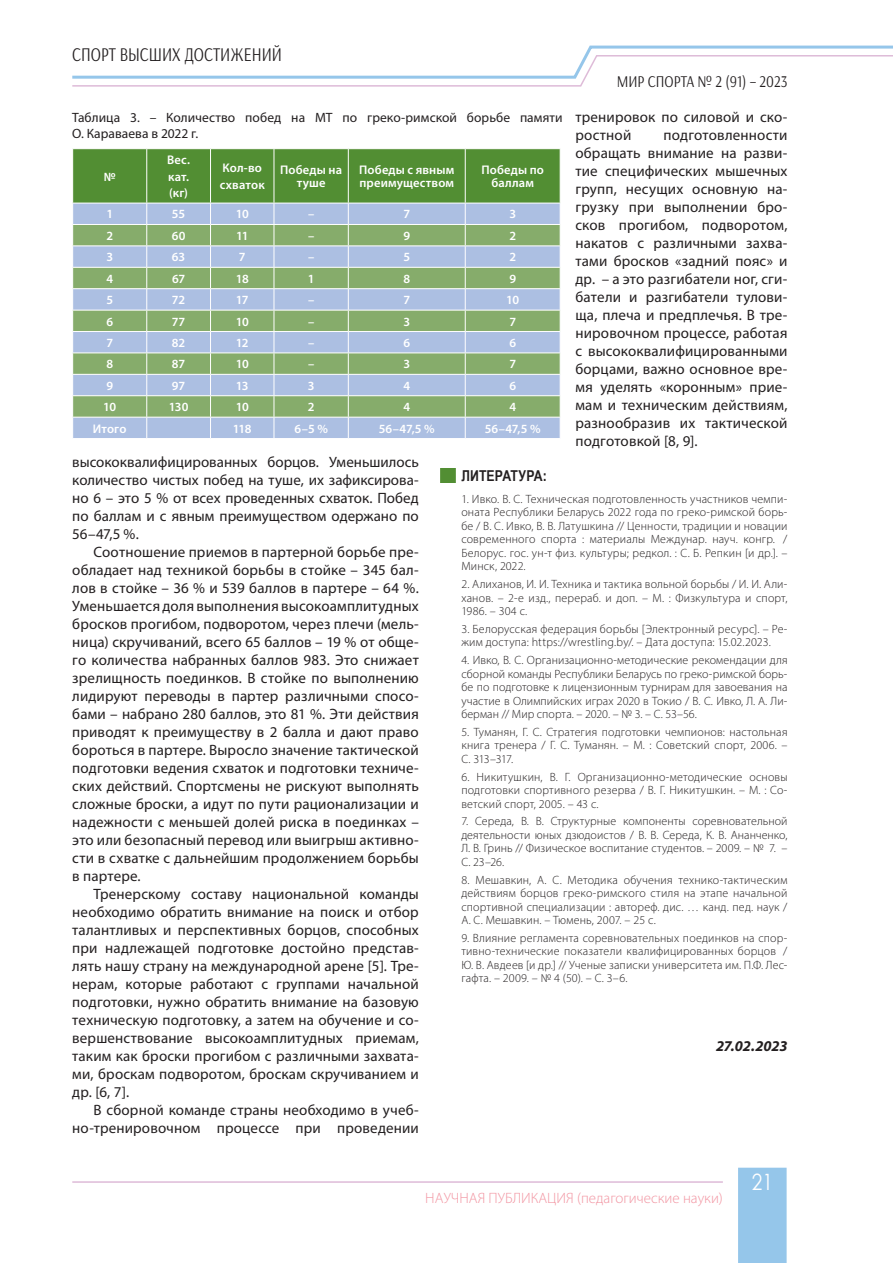
<style>
.page{position:relative;width:893px;height:1263px;background:#fff}
.page>*{position:absolute;margin:0;border:0;box-sizing:border-box;transform-origin:0 0}
.t1{font:22.5px "Century Gothic";color:#fff;scale:.85 1}
.t2{font:19.5px "Arsenal";color:#231f20;scale:.8 1}
.t3{font:16.5px "Arsenal";color:#231f20;scale:.85 1}
.t4{font:15px/18px "Myriad Pro";letter-spacing:.01em;color:#231f20;text-align:justify}
.t5{font:300 15px "Myriad Pro";color:#f294a1}
.t6{font:700 15px "Arial Narrow";letter-spacing:.005em;color:#231f20}
.t7{font:italic 700 15px "Myriad Pro";letter-spacing:-.015em;color:#231f20}
.t8{font:13.5px/16.2px "Myriad Pro";letter-spacing:.005em;color:#231f20}
.t9{font:600 12.6px/16.5px "Myriad Pro";letter-spacing:.01em;color:#fff}
.t10{font:300 12px/13.5px "Myriad Pro";letter-spacing:.01em;color:#231f20;text-align:justify}
</style>
<div class="page">
<svg style="left:72px;top:45px;width:821px;height:42px"></svg>
<hr style="left:72px;top:1181px;width:651px;height:2px;background:#debbd8">
<div style="left:738px;top:1168px;width:49px;height:95px;background:#95c6ea"></div>
<div style="left:440px;top:468px;width:16px;height:15px;background:#528e33"></div>
<svg style="left:72px;top:149px;width:489px;height:289px;background:#92b29a"></svg>
<h2 class="t2" style="left:72px;top:43px;width:264px">СПОРТ ВЫСШИХ ДОСТИЖЕНИЙ</h2>
<p class="t8" style="left:72px;top:109px;width:492px">Таблица 3. – Количество побед на МТ по греко-римской борьбе памяти<br>О. Караваева в 2022 г.</p>
<p class="t9" style="left:104px;top:168px;width:13px">№</p>
<p class="t9" style="left:167px;top:151px;width:24px;text-align:justify">Вес. кат. (кг)</p>
<p class="t9" style="left:220px;top:160px;width:46px">Кол-во схваток</p>
<p class="t9" style="left:280px;top:163px;width:63px;line-height:12.6px;text-align:center">Победы на туше</p>
<p class="t9" style="left:359px;top:163px;width:97px;line-height:12.6px">Победы с явным преимуществом</p>
<p class="t9" style="left:481px;top:163px;width:64px;line-height:12.6px;text-align:center">Победы по баллам</p>
<p class="t9" style="left:106px;top:206px;width:8px">1</p>
<p class="t9" style="left:172px;top:206px;width:15px">55</p>
<p class="t9" style="left:236px;top:206px;width:15px">10</p>
<p class="t9" style="left:308px;top:206px;width:8px">–</p>
<p class="t9" style="left:403px;top:206px;width:8px">7</p>
<p class="t9" style="left:509px;top:206px;width:8px">3</p>
<p class="t9" style="left:106px;top:227px;width:8px">2</p>
<p class="t9" style="left:172px;top:227px;width:15px">60</p>
<p class="t9" style="left:236px;top:227px;width:14px">11</p>
<p class="t9" style="left:308px;top:227px;width:8px">–</p>
<p class="t9" style="left:403px;top:227px;width:8px">9</p>
<p class="t9" style="left:509px;top:227px;width:8px">2</p>
<p class="t9" style="left:106px;top:248px;width:8px">3</p>
<p class="t9" style="left:172px;top:248px;width:15px">63</p>
<p class="t9" style="left:239px;top:248px;width:8px">7</p>
<p class="t9" style="left:308px;top:248px;width:8px">–</p>
<p class="t9" style="left:403px;top:248px;width:8px">5</p>
<p class="t9" style="left:509px;top:248px;width:8px">2</p>
<p class="t9" style="left:106px;top:270px;width:8px">4</p>
<p class="t9" style="left:172px;top:270px;width:15px">67</p>
<p class="t9" style="left:236px;top:270px;width:14px">18</p>
<p class="t9" style="left:308px;top:270px;width:8px">1</p>
<p class="t9" style="left:403px;top:270px;width:8px">8</p>
<p class="t9" style="left:509px;top:270px;width:8px">9</p>
<p class="t9" style="left:106px;top:291px;width:8px">5</p>
<p class="t9" style="left:172px;top:291px;width:15px">72</p>
<p class="t9" style="left:236px;top:291px;width:14px">17</p>
<p class="t9" style="left:308px;top:291px;width:8px">–</p>
<p class="t9" style="left:403px;top:291px;width:8px">7</p>
<p class="t9" style="left:506px;top:291px;width:15px">10</p>
<p class="t9" style="left:106px;top:313px;width:8px">6</p>
<p class="t9" style="left:172px;top:313px;width:15px">77</p>
<p class="t9" style="left:236px;top:313px;width:15px">10</p>
<p class="t9" style="left:308px;top:313px;width:8px">–</p>
<p class="t9" style="left:403px;top:313px;width:8px">3</p>
<p class="t9" style="left:509px;top:313px;width:8px">7</p>
<p class="t9" style="left:106px;top:334px;width:8px">7</p>
<p class="t9" style="left:172px;top:334px;width:15px">82</p>
<p class="t9" style="left:236px;top:334px;width:14px">12</p>
<p class="t9" style="left:308px;top:334px;width:8px">–</p>
<p class="t9" style="left:403px;top:334px;width:8px">6</p>
<p class="t9" style="left:509px;top:334px;width:8px">6</p>
<p class="t9" style="left:106px;top:355px;width:8px">8</p>
<p class="t9" style="left:172px;top:355px;width:15px">87</p>
<p class="t9" style="left:236px;top:355px;width:15px">10</p>
<p class="t9" style="left:308px;top:355px;width:8px">–</p>
<p class="t9" style="left:403px;top:355px;width:8px">3</p>
<p class="t9" style="left:509px;top:355px;width:8px">7</p>
<p class="t9" style="left:106px;top:377px;width:8px">9</p>
<p class="t9" style="left:172px;top:377px;width:15px">97</p>
<p class="t9" style="left:236px;top:377px;width:14px">13</p>
<p class="t9" style="left:308px;top:377px;width:8px">3</p>
<p class="t9" style="left:403px;top:377px;width:8px">4</p>
<p class="t9" style="left:509px;top:377px;width:8px">6</p>
<p class="t9" style="left:103px;top:398px;width:15px">10</p>
<p class="t9" style="left:169px;top:398px;width:21px">130</p>
<p class="t9" style="left:236px;top:398px;width:15px">10</p>
<p class="t9" style="left:308px;top:398px;width:8px">2</p>
<p class="t9" style="left:403px;top:398px;width:8px">4</p>
<p class="t9" style="left:509px;top:398px;width:8px">4</p>
<p class="t9" style="left:93px;top:420px;width:35px">Итого</p>
<p class="t9" style="left:233px;top:420px;width:20px">118</p>
<p class="t9" style="left:294px;top:420px;width:35px">6–5 %</p>
<p class="t9" style="left:379px;top:420px;width:58px">56–47,5 %</p>
<p class="t9" style="left:485px;top:420px;width:58px">56–47,5 %</p>
<p class="t3" style="left:617px;top:71px;width:202px">МИР СПОРТА № 2 (91) – 2023</p>
<p class="t4" style="left:575px;top:108px;width:214px">тренировок по силовой и ско&shy;ростной</p>
<p class="t4" style="left:575px;top:126px;width:214px;text-indent:88px">подготовленности обращать внимание на разви&shy;тие специфических мышечных групп, несущих основную на&shy;грузку при выполнении бро&shy;сков прогибом, подворотом, накатов с различными захва&shy;тами бросков «задний пояс» и др. – а это разгибатели ног, сги&shy;батели и разгибатели тулови&shy;ща, плеча и предплечья. В тре&shy;нировочном процессе, работая с высококвалифицированными борцами, важно основное вре&shy;мя уделять «коронным» прие&shy;мам и техническим действиям, разнообразив их тактической подготовкой [8, 9].</p>
<p class="t4" style="left:72px;top:453px;width:348px">высококвалифицированных борцов. Уменьшилось количество чистых побед на туше, их зафиксирова&shy;но 6 – это 5 % от всех проведенных схваток. Побед по баллам и с явным преимуществом одержано по 56–47,5 %.</p>
<p class="t4" style="left:72px;top:543px;width:348px;text-indent:21px">Соотношение приемов в партерной борьбе пре&shy;обладает над техникой борьбы в стойке – 345 бал&shy;лов в стойке – 36 % и 539 баллов в партере – 64 %.<br>Уменьшается доля выполнения высокоамплитудных бросков прогибом, подворотом, через плечи (мель&shy;ница) скручиваний, всего 65 баллов – 19 % от обще&shy;го количества набранных баллов 983. Это снижает зрелищность поединков. В стойке по выполнению лидируют переводы в партер различными спосо&shy;бами – набрано 280 баллов, это 81 %. Эти действия приводят к преимуществу в 2 балла и дают право бороться в партере. Выросло значение тактической подготовки ведения схваток и подготовки техниче&shy;ских действий. Спортсмены не рискуют выполнять сложные броски, а идут по пути рационализации и надежности с меньшей долей риска в поединках – это или безопасный перевод или выигрыш активно&shy;сти в схватке с дальнейшим продолжением борьбы в партере.</p>
<p class="t4" style="left:72px;top:885px;width:348px;text-indent:21px">Тренерскому составу национальной команды необходимо обратить внимание на поиск и отбор талантливых и перспективных борцов, способных при надлежащей подготовке достойно представ&shy;лять нашу страну на международной арене [5]. Тре&shy;нерам, которые работают с группами начальной подготовки, нужно обратить внимание на базовую техническую подготовку, а затем на обучение и со&shy;вершенствование высокоамплитудных приемам, таким как броски прогибом с различными захвата&shy;ми, броскам подворотом, броскам скручиванием и др. [6, 7].</p>
<p class="t4" style="left:72px;top:1101px;width:348px;text-align:right">В сборной команде страны необходимо в учеб&shy;но-тренировочном процессе при проведении</p>
<p class="t6" style="left:461px;top:464px;width:87px">ЛИТЕРАТУРА:</p>
<p class="t10" style="left:461px;top:492px;width:328px">1. Ивко. В. С. Техническая подготовленность участников чемпи&shy;оната Республики Беларусь 2022 года по греко-римской борь&shy;бе / В. С. Ивко, В. В. Латушкина // Ценности, традиции и новации современного спорта : материалы Междунар. науч. конгр. / Белорус. гос. ун-т физ. культуры; редкол. : С. Б. Репкин [и др.]. – Минск, 2022.</p>
<p class="t10" style="left:461px;top:577px;width:328px">2. Алиханов, И. И. Техника и тактика вольной борьбы / И. И. Али&shy;ханов. – 2-е изд., перераб. и доп. – М. : Физкультура и спорт, 1986. – 304 с.</p>
<p class="t10" style="left:461px;top:622px;width:328px">3. Белорусская федерация борьбы [Электронный ресурс]. – Ре&shy;жим доступа: https://wrestling.by/. – Дата доступа: 15.02.2023.</p>
<p class="t10" style="left:461px;top:653px;width:328px">4. Ивко, В. С. Организационно-методические рекомендации для сборной команды Республики Беларусь по греко-римской борь&shy;бе по подготовке к лицензионным турнирам для завоевания на участие в Олимпийских играх 2020 в Токио / В. С. Ивко, Л. А. Ли&shy;берман // Мир спорта. – 2020. – № 3. – С. 53–56.</p>
<p class="t10" style="left:461px;top:725px;width:328px">5. Туманян, Г. С. Стратегия подготовки чемпионов: настольная книга тренера / Г. С. Туманян. – М. : Советский спорт, 2006. – С. 313–317.</p>
<p class="t10" style="left:461px;top:770px;width:328px">6. Никитушкин, В. Г. Организационно-методические основы подготовки спортивного резерва / В. Г. Никитушкин. – М. : Со&shy;ветский спорт, 2005. – 43 с.</p>
<p class="t10" style="left:461px;top:814px;width:328px">7. Середа, В. В. Структурные компоненты соревновательной деятельности юных дзюдоистов / В. В. Середа, К. В. Ананченко, Л. В. Гринь // Физическое воспитание студентов. – 2009. – № 7. – С. 23–26.</p>
<p class="t10" style="left:461px;top:873px;width:328px">8. Мешавкин, А. С. Методика обучения технико-тактическим действиям борцов греко-римского стиля на этапе начальной спортивной специализации : автореф. дис. … канд. пед. наук / А. С. Мешавкин. – Тюмень, 2007. – 25 с.</p>
<p class="t10" style="left:461px;top:931px;width:328px">9. Влияние регламента соревновательных поединков на спор&shy;тивно-технические показатели квалифицированных борцов / Ю. В. Авдеев [и др.] // Ученые записки университета им. П.Ф. Лес&shy;гафта. – 2009. – № 4 (50). – С. 3–6.</p>
<p class="t7" style="left:716px;top:1036px;width:73px">27.02.2023</p>
<p class="t5" style="left:425px;top:1189px;width:299px">НАУЧНАЯ ПУБЛИКАЦИЯ (педагогические науки)</p>
<h1 class="t1" style="left:752px;top:1166px;width:26px">21</h1>
</div>
